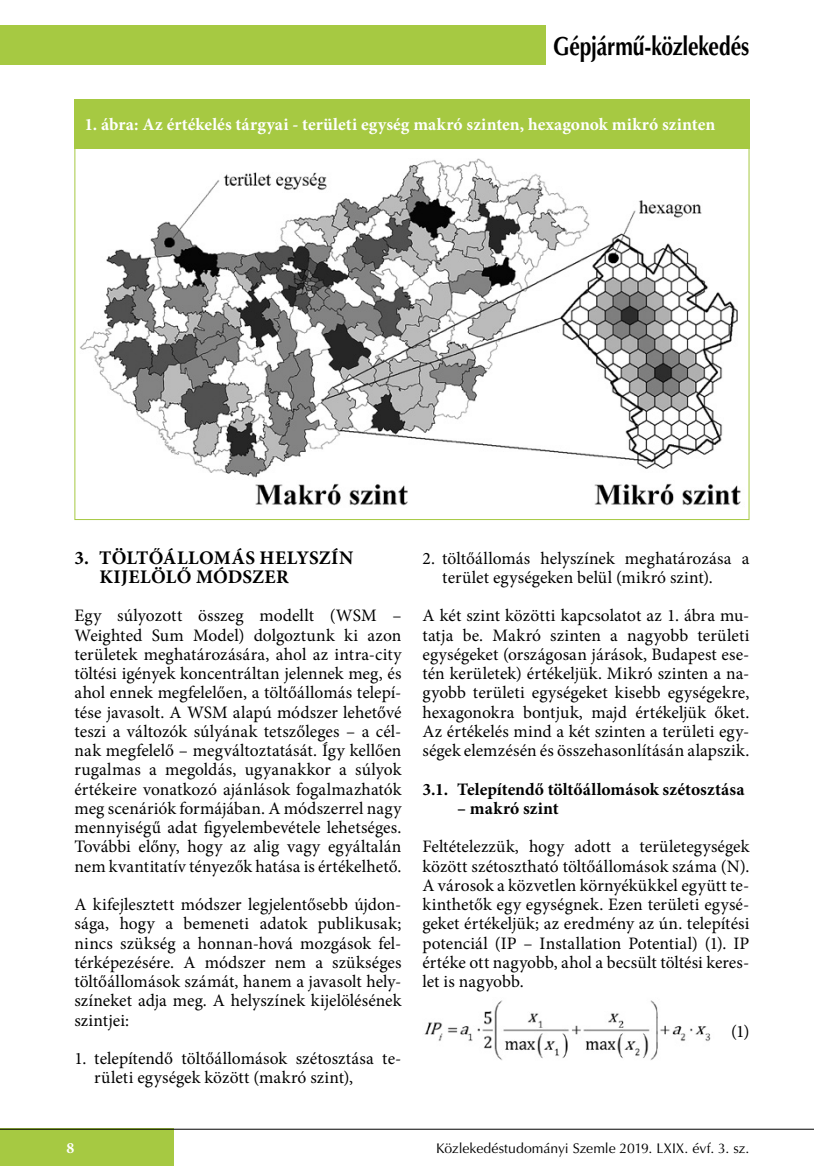
<style>
.page{position:relative;width:814px;height:1166px;background:#fff}
.page>*{position:absolute;margin:0;border:0;box-sizing:border-box;transform-origin:0 0}
.t1{font:700 26.25px "Optima CE";letter-spacing:-.005em;color:#000;scale:.8 1}
.t2{font:700 19.25px/19.2px "Minion Pro";letter-spacing:.015em;color:#000}
.t3{font:17.5px/19.2px "Minion Pro";letter-spacing:.005em;color:#000;text-align:justify}
.t4{font:700 17.5px "Minion Pro";letter-spacing:.005em;color:#fff}
.t5{font:700 17.5px "Minion Pro";letter-spacing:.005em;color:#000}
.t6{font:700 15.75px "Minion Pro";color:#fff}
.t7{font:14px "Optima CE";letter-spacing:-.005em;color:#000}
</style>
<div class="page">
<div style="left:0;top:25px;width:546px;height:39px;background:#a6c942"></div>
<div style="left:0;top:1129px;width:174px;height:37px;background:#a6c942"></div>
<hr style="left:0;top:1129px;width:814px;height:1px;background:#000">
<img style="left:80px;top:158px;width:661px;height:348px">
<img style="left:424px;top:1000px;width:287px;height:61px">
<div style="left:74px;top:99px;width:675px;height:50px;background:#a6c942"></div>
<h1 class="t1" style="left:553px;top:29px;width:247px">Gépjármű-közlekedés</h1>
<p class="t4" style="left:84px;top:112px;width:632px">1. ábra: Az értékelés tárgyai - területi egység makró szinten, hexagonok mikró szinten</p>
<p class="t2" style="left:99px;top:547px;width:255px;text-indent:-25px">3. TÖLTŐÁLLOMÁS HELYSZÍN<br>KIJELÖLŐ MÓDSZER</p>
<p class="t3" style="left:74px;top:606px;width:328px">Egy súlyozott összeg modellt (WSM – Weighted Sum Model) dolgoztunk ki azon területek meghatározására, ahol az intra-city töltési igények koncentráltan jelennek meg, és ahol ennek megfelelően, a töltőállomás telepí&shy;tése javasolt. A WSM alapú módszer lehetővé teszi a változók súlyának tetszőleges – a cél&shy;nak megfelelő – megváltoztatását. Így kellően rugalmas a megoldás, ugyanakkor a súlyok értékeire vonatkozó ajánlások fogalmazhatók meg scenáriók formájában. A módszerrel nagy mennyiségű adat figyelembevétele lehetséges.<br>További előny, hogy az alig vagy egyáltalán nem kvantitatív tényezők hatása is értékelhető.</p>
<p class="t3" style="left:74px;top:895px;width:328px">A kifejlesztett módszer legjelentősebb újdon&shy;sága, hogy a bemeneti adatok publikusak; nincs szükség a honnan-hová mozgások fel&shy;térképezésére. A módszer nem a szükséges töltőállomások számát, hanem a javasolt hely&shy;színeket adja meg. A helyszínek kijelölésének szintjei:</p>
<p class="t3" style="left:94px;top:1049px;width:308px;text-indent:-20px">1. telepítendő töltőállomások szétosztása te&shy;rületi egységek között (makró szint),</p>
<p class="t3" style="left:442px;top:548px;width:308px;text-indent:-20px">2. töltőállomás helyszínek meghatározása a terület egységeken belül (mikró szint).</p>
<p class="t3" style="left:422px;top:606px;width:328px">A két szint közötti kapcsolatot az 1. ábra mu&shy;tatja be. Makró szinten a nagyobb területi egységeket (országosan járások, Budapest ese&shy;tén kerületek) értékeljük. Mikró szinten a na&shy;gyobb területi egységeket kisebb egységekre, hexagonokra bontjuk, majd értékeljük őket.<br>Az értékelés mind a két szinten a területi egy&shy;ségek elemzésén és összehasonlításán alapszik.</p>
<p class="t5" style="left:422px;top:777px;width:323px">3.1. Telepítendő töltőállomások szétosztása</p>
<p class="t5" style="left:457px;top:796px;width:103px">– makró szint</p>
<p class="t3" style="left:422px;top:837px;width:328px">Feltételezzük, hogy adott a területegységek között szétosztható töltőállomások száma (N).<br>A városok a közvetlen környékükkel együtt te&shy;kinthetők egy egységnek. Ezen területi egysé&shy;geket értékeljük; az eredmény az ún. telepítési potenciál (IP – Installation Potential) (1). IP értéke ott nagyobb, ahol a becsült töltési keres&shy;let is nagyobb.</p>
<p class="t3" style="left:731px;top:1022px;width:20px">(1)</p>
<p class="t6" style="left:67px;top:1137px;width:9px">8</p>
<p class="t7" style="left:436px;top:1139px;width:315px">Közlekedéstudományi Szemle 2019. LXIX. évf. 3. sz.</p>
</div>
